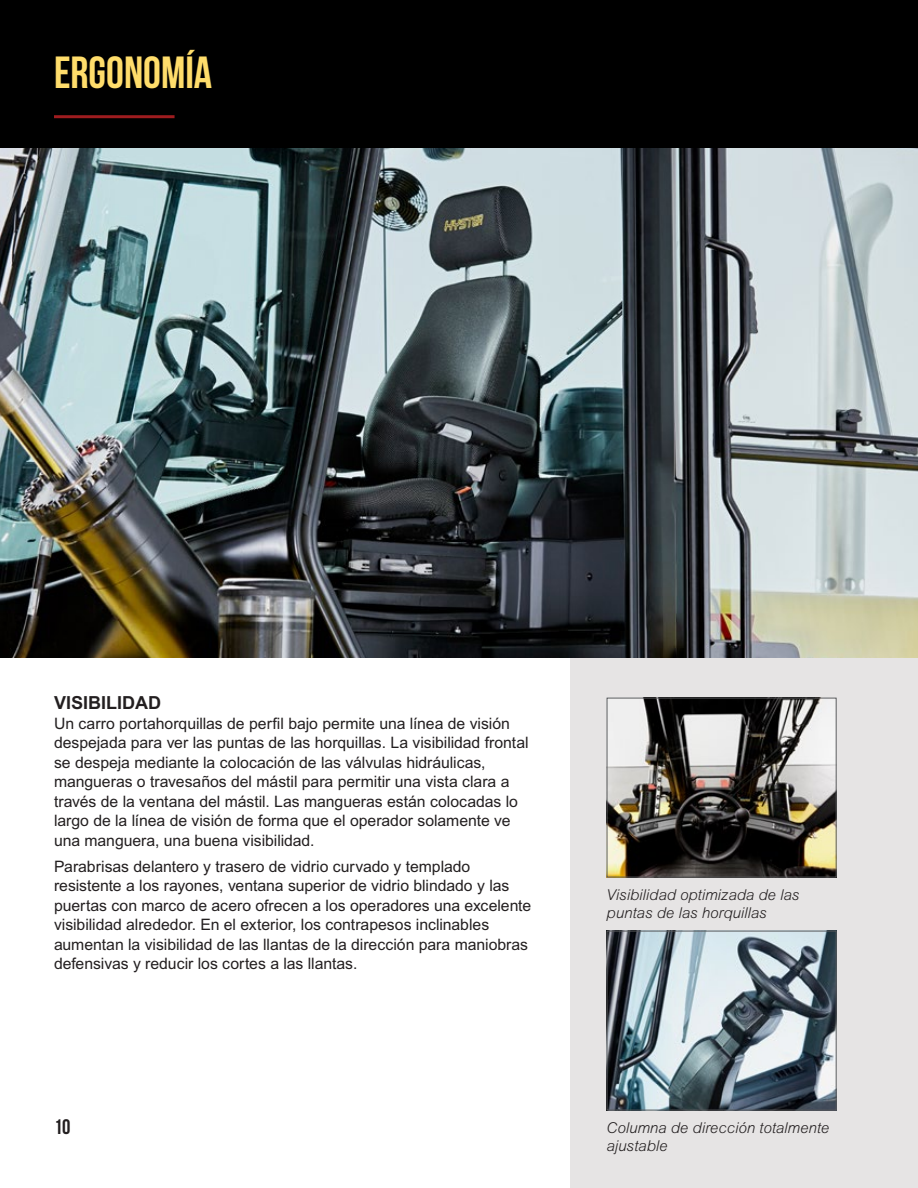
<style>
.page{position:relative;width:918px;height:1188px;background:#fff}
.page>*{position:absolute;margin:0;border:0;box-sizing:border-box;transform-origin:0 0}
.t1{font:45px "Bebas Neue";color:#ffdd6b}
.t2{font:21px "Bebas Neue";color:#231f20}
.t3{font:700 18px "Arial MT Std";color:#231f20}
.t4{font:15.75px/19.5px "Arial MT Std";color:#231f20}
.t5{font:italic 300 15px/18px "Arial MT Std";color:#231f20}
</style>
<div class="page">
<div style="left:0;top:0;width:918px;height:148px;background:#000"></div>
<hr style="left:54px;top:115px;width:121px;height:3px;background:#9e1c1f">
<div style="left:570px;top:658px;width:348px;height:530px;background:#e6e4e4"></div>
<img style="left:609px;top:933px;width:226px;height:175px">
<div style="left:607px;top:931px;width:230px;height:179px;border:1px solid #57585a"></div>
<img style="left:609px;top:700px;width:226px;height:175px">
<div style="left:607px;top:698px;width:230px;height:179px;border:1px solid #57585a"></div>
<img style="left:0;top:148px;width:918px;height:510px">
<h1 class="t1" style="left:54px;top:48px;width:160px">ERGONOMÍA</h1>
<p class="t3" style="left:54px;top:692px;width:109px">VISIBILIDAD</p>
<p class="t4" style="left:54px;top:713px;width:476px">Un carro portahorquillas de perfil bajo permite una línea de visión despejada para ver las puntas de las horquillas. La visibilidad frontal se despeja mediante la colocación de las válvulas hidráulicas, mangueras o travesaños del mástil para permitir una vista clara a través de la ventana del mástil. Las mangueras están colocadas lo largo de la línea de visión de forma que el operador solamente ve una manguera, una buena visibilidad.</p>
<p class="t4" style="left:54px;top:857px;width:479px">Parabrisas delantero y trasero de vidrio curvado y templado resistente a los rayones, ventana superior de vidrio blindado y las puertas con marco de acero ofrecen a los operadores una excelente visibilidad alrededor. En el exterior, los contrapesos inclinables aumentan la visibilidad de las llantas de la dirección para maniobras defensivas y reducir los cortes a las llantas.</p>
<h2 class="t2" style="left:54px;top:1115px;width:18px">10</h2>
<p class="t5" style="left:607px;top:885px;width:194px">Visibilidad optimizada de las puntas de las horquillas</p>
<p class="t5" style="left:607px;top:1119px;width:224px">Columna de dirección totalmente ajustable</p>
</div>
